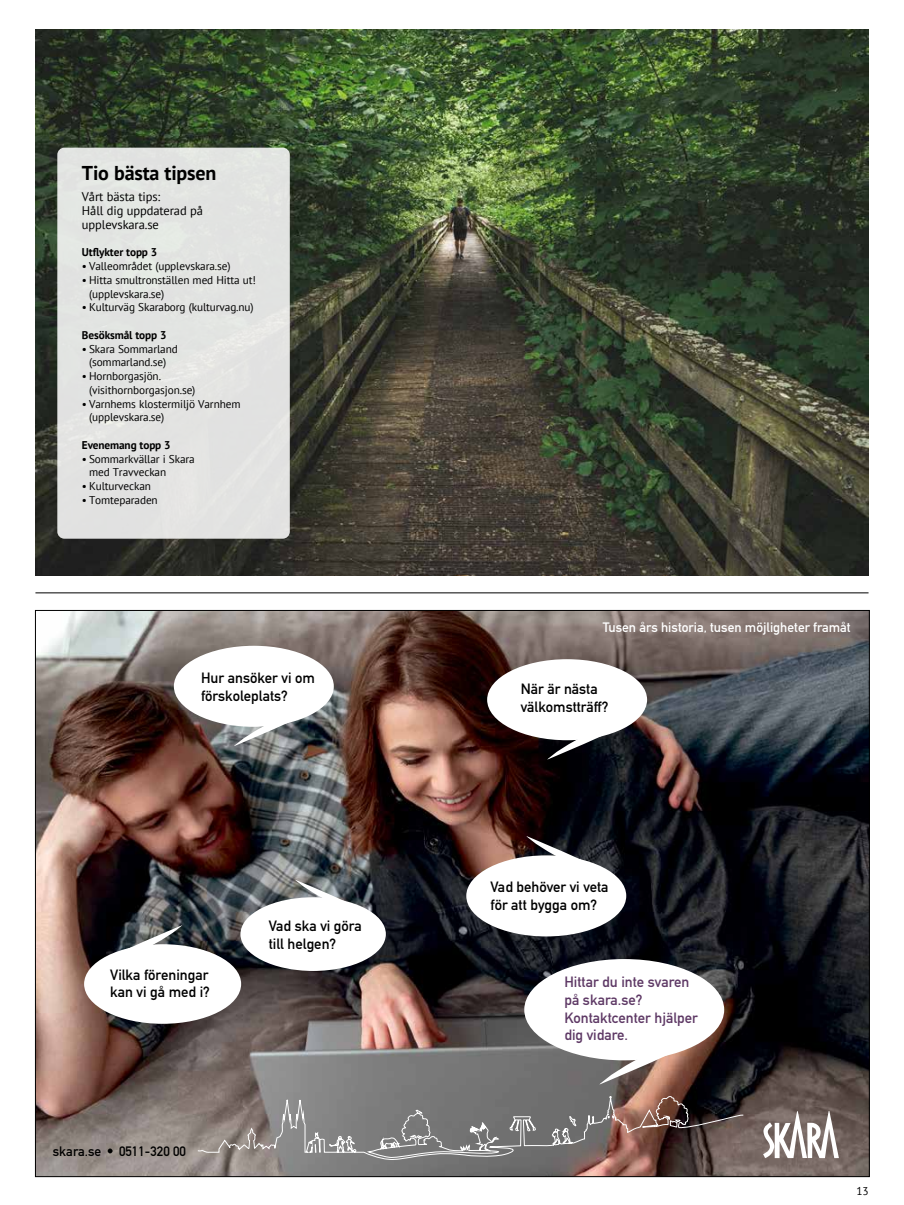
<style>
.page{position:relative;width:904px;height:1205px;background:#fff}
.page>*{position:absolute;margin:0;border:0;box-sizing:border-box;transform-origin:0 0}
.t1{font:700 20px "PT Sans";letter-spacing:-.01em;color:#000}
.t2{font:14.75px/17.6px "DIN Mittelschrift Std";color:#000}
.t3{font:14.75px/17.6px "DIN Mittelschrift Std";color:#5e3965}
.t4{font:13.5px "DIN Mittelschrift Std";color:#fff}
.t5{font:13.5px "DIN Mittelschrift Std";color:#000}
.t6{font:12.5px/13.8px "PT Sans";letter-spacing:-.01em;color:#000}
.t7{font:11.25px/13.8px "PT Sans";letter-spacing:-.01em;color:#000}
.t8{font:700 11.25px "PT Sans";letter-spacing:-.01em;color:#000}
</style>
<div class="page">
<img style="left:35px;top:30px;width:833px;height:545px">
<hr style="left:35px;top:592px;width:833px;height:1px;background:#000">
<div style="left:57px;top:148px;width:233px;height:391px;background:#e2e3e1;border-radius:7px"></div>
<img style="left:37px;top:612px;width:830px;height:563px">
<svg style="left:198px;top:1096px;width:545px;height:64px"></svg>
<svg style="left:763px;top:1111px;width:76px;height:47px"></svg>
<div style="left:524px;top:959px;width:200px;height:101px;background:#fff;border-radius:50%"></div>
<svg style="left:599px;top:1051px;width:82px;height:33px"></svg>
<div style="left:466px;top:855px;width:160px;height:81px;background:#fff;border-radius:50%"></div>
<svg style="left:526px;top:836px;width:66px;height:27px"></svg>
<div style="left:240px;top:897px;width:146px;height:74px;background:#fff;border-radius:50%"></div>
<svg style="left:295px;top:879px;width:59px;height:25px"></svg>
<div style="left:84px;top:944px;width:157px;height:80px;background:#fff;border-radius:50%"></div>
<svg style="left:118px;top:925px;width:64px;height:27px"></svg>
<svg style="left:108px;top:1148px;width:4px;height:5px"></svg>
<div style="left:487px;top:659px;width:160px;height:81px;background:#fff;border-radius:50%"></div>
<svg style="left:547px;top:733px;width:65px;height:26px"></svg>
<div style="left:174px;top:646px;width:160px;height:81px;background:#fff;border-radius:50%"></div>
<svg style="left:234px;top:719px;width:65px;height:27px"></svg>
<h1 class="t1" style="left:82px;top:160px;width:136px">Tio bästa tipsen</h1>
<p class="t6" style="left:82px;top:190px;width:122px">Vårt bästa tips:<br>Håll dig uppdaterad på upplevskara.se</p>
<p class="t8" style="left:82px;top:245px;width:77px">Utflykter topp 3</p>
<p class="t7" style="left:82px;top:259px;width:150px">• Valleområdet (upplevskara.se)</p>
<p class="t7" style="left:89px;top:273px;width:168px;text-indent:-7px">• Hitta smultronställen med Hitta ut! (upplevskara.se)</p>
<p class="t7" style="left:82px;top:300px;width:173px">• Kulturväg Skaraborg (kulturvag.nu)</p>
<p class="t8" style="left:82px;top:327px;width:86px">Besöksmål topp 3</p>
<p class="t7" style="left:82px;top:341px;width:97px;text-align:center">• Skara Sommarland (sommarland.se)</p>
<p class="t7" style="left:89px;top:369px;width:108px;text-indent:-7px">• Hornborgasjön. (visithornborgasjon.se)</p>
<p class="t7" style="left:89px;top:396px;width:153px;text-indent:-7px">• Varnhems klostermiljö Varnhem (upplevskara.se)</p>
<p class="t8" style="left:82px;top:437px;width:90px">Evenemang topp 3</p>
<p class="t7" style="left:89px;top:451px;width:107px;text-indent:-7px">• Sommarkvällar i Skara med Travveckan</p>
<p class="t7" style="left:82px;top:479px;width:71px">• Kulturveckan</p>
<p class="t7" style="left:82px;top:493px;width:77px">• Tomteparaden</p>
<h2 class="t2" style="left:201px;top:669px;width:115px">Hur ansöker vi om förskoleplats?</h2>
<h2 class="t2" style="left:269px;top:917px;width:94px">Vad ska vi göra till helgen?</h2>
<p class="t4" style="left:603px;top:619px;width:249px">Tusen års historia, tusen möjligheter framåt</p>
<h2 class="t2" style="left:520px;top:680px;width:89px">När är nästa välkomstträff?</h2>
<h2 class="t2" style="left:490px;top:878px;width:119px">Vad behöver vi veta för att bygga om?</h2>
<h2 class="t2" style="left:110px;top:965px;width:101px">Vilka föreningar kan vi gå med i?</h2>
<h2 class="t3" style="left:564px;top:973px;width:135px">Hittar du inte svaren på skara.se?<br>Kontaktcenter hjälper dig vidare.</h2>
<p class="t5" style="left:53px;top:1143px;width:50px">skara.se</p>
<p class="t5" style="left:119px;top:1143px;width:68px">0511-320 00</p>
<p class="t7" style="left:856px;top:1184px;width:14px">13</p>
</div>
